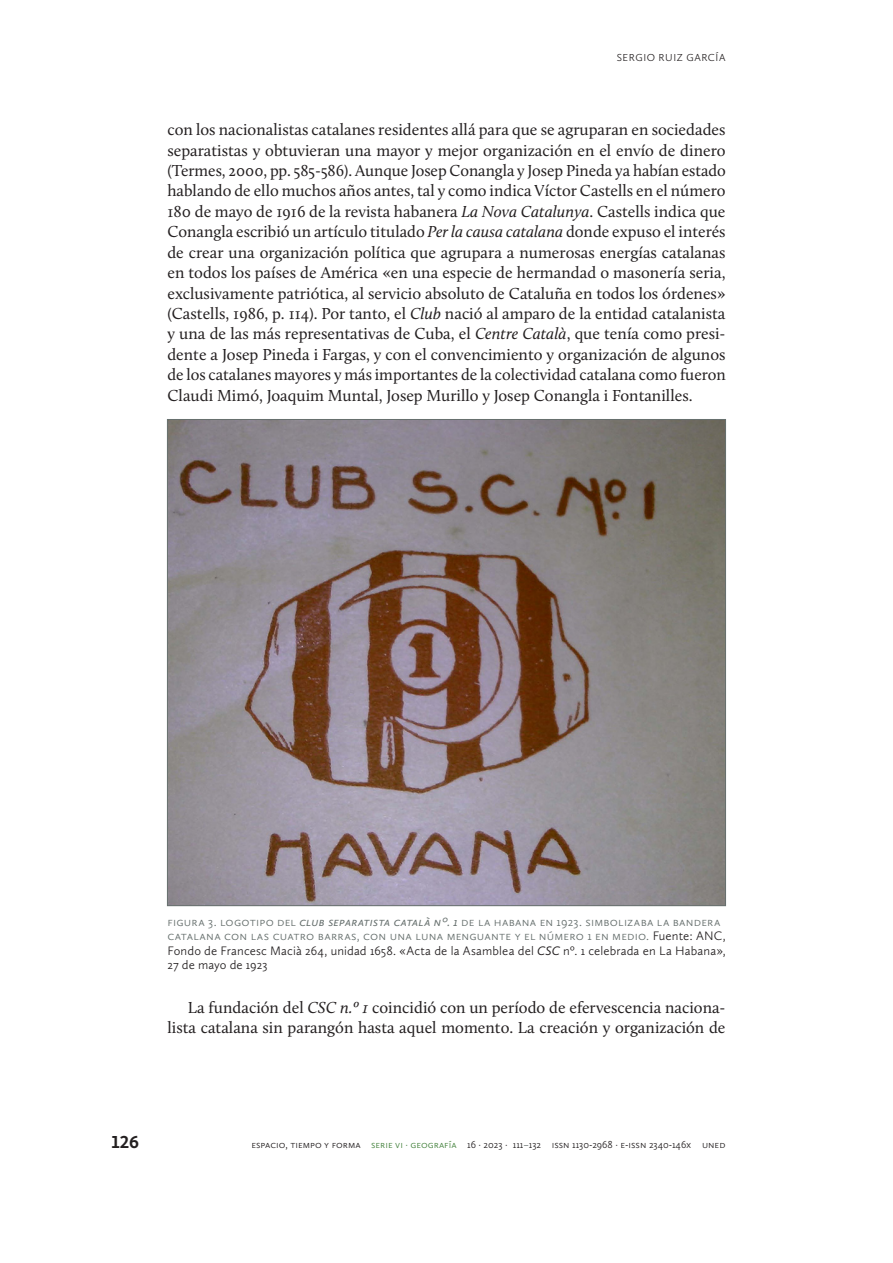
<style>
.page{position:relative;width:893px;height:1263px;background:#fff}
.page>*{position:absolute;margin:0;border:0;box-sizing:border-box;transform-origin:0 0}
.t1{font:700 18px "Calluna Sans";color:#231f20}
.Cuerpo{font:16.5px/20.4px "Calluna";color:#231f20;text-align:justify}
.Imagen_Pie{font:300 12.75px/14.2px "Calluna Sans";letter-spacing:.01em;color:#231f20;text-align:justify}
.Imagen_Pie-2{font:300 12.75px "Calluna Sans";letter-spacing:.02em;color:#67706e}
.Imagen_Pie-3{font:italic 12.75px "Calluna Sans";letter-spacing:.01em;color:#67706e}
.t2{font:300 10.5px "Calluna Sans";color:#231f20}
.t3{font:300 10.5px "Calluna Sans";color:#44823d}
.s1{font-style:italic}
.s2{font-weight:300;font-style:normal}
.s3{color:#67706e}
.s4{font-weight:400;font-style:italic}
.s5{color:#44823d}
.s6{font-weight:400;color:#67706e}
</style>
<div class="page">
<img style="left:169px;top:421px;width:555px;height:483px">
<p class="t2" style="left:617px;top:52px;width:20px">Sergio</p>
<p class="t2" style="left:659px;top:52px;width:44px">Ruiz Garc</p>
<p class="t2" style="left:716px;top:52px;width:8px">ía</p>
<p class="Cuerpo" style="left:167px;top:119px;width:560px">con los nacionalistas catalanes residentes allá para que se agruparan en sociedades separatistas y obtuvieran una mayor y mejor organización en el envío de dinero (Termes, 2000, pp. 585-586). Aunque Josep Conangla y Josep Pineda ya habían estado hablando de ello muchos años antes, tal y como indica Víctor Castells en el número 180 de mayo de 1916 de la revista habanera <span class="s1">La Nova Catalunya</span>. Castells indica que Conangla escribió un artículo titulado <span class="s1">Per la causa catalana</span> donde expuso el interés de crear una organización política que agrupara a numerosas energías catalanas en todos los países de América «en una especie de hermandad o masonería seria, exclusivamente patriótica, al servicio absoluto de Cataluña en todos los órdenes» (Castells, 1986, p. 114). Por tanto, el <span class="s1">Club</span> nació al amparo de la entidad catalanista y una de las más representativas de Cuba, el <span class="s1">Centre Català</span>, que tenía como presi&shy;dente a Josep Pineda i Fargas, y con el convencimiento y organización de algunos de los catalanes mayores y más importantes de la colectividad catalana como fueron Claudi Mimó, Joaquim Muntal, Josep Murillo y Josep Conangla i Fontanilles.</p>
<p class="Imagen_Pie-2" style="left:167px;top:914px;width:13px">Figura</p>
<p class="Imagen_Pie-2" style="left:208px;top:914px;width:20px">3. Logotipo</p>
<p class="Imagen_Pie-3" style="left:277px;top:914px;width:246px"><span class="s2">de l</span> Club Separatista Català nº. 1 <span class="s2">de La Habana</span></p>
<p class="Imagen_Pie-2" style="left:540px;top:914px;width:148px">en 1923. Sim bolizaba la bandera</p>
<p class="Imagen_Pie-2" style="left:167px;top:928px;width:8px">cata</p>
<p class="Imagen_Pie-2" style="left:193px;top:928px;width:14px">lana</p>
<p class="Imagen_Pie-2" style="left:224px;top:928px;width:9px">con</p>
<p class="Imagen_Pie-2" style="left:251px;top:928px;width:30px">las cuatro</p>
<p class="Imagen_Pie-2" style="left:318px;top:928px;width:14px">barras</p>
<p class="Imagen_Pie-2" style="left:357px;top:928px;width:15px">, con</p>
<p class="Imagen_Pie-2" style="left:390px;top:928px;width:8px">una</p>
<p class="Imagen_Pie-2" style="left:415px;top:928px;width:14px">luna</p>
<p class="Imagen_Pie-2" style="left:447px;top:928px;width:8px">menguante</p>
<p class="Imagen_Pie-2" style="left:515px;top:928px;width:48px">y el número</p>
<p class="Imagen_Pie-2" style="left:587px;top:928px;width:33px">1 en medio</p>
<p class="Imagen_Pie" style="left:167px;top:929px;width:560px;text-indent:479px"><span class="s3">.</span> Fuente: AN C, Fondo de Francesc M acià 264, unidad 1658. «Acta de la Asamblea del <span class="s4">CSC</span> nº. 1 celebrada en La Habana», 27 de mayo de 1923</p>
<p class="Cuerpo" style="left:167px;top:997px;width:560px;text-align:right">La fundación del <span class="s1">CSC n.º 1</span> coincidió con un período de efervescencia naciona&shy;lista catalana sin parangón hasta aquel momento. La creación y organización de</p>
<p class="t1" style="left:112px;top:1131px;width:29px">126</p>
<p class="t2" style="left:251px;top:1138px;width:130px">ESPACIO, TIEMPO Y FORMA <span class="s5">Serie</span></p>
<p class="t3" style="left:395px;top:1138px;width:28px">VI · Geograf</p>
<p class="t2" style="left:449px;top:1138px;width:185px"><span class="s5">ía</span> 16 · 2023 · 111<span class="s6">–</span>132 ISSN 1130-2968 · e-issn</p>
<p class="t2" style="left:649px;top:1138px;width:78px">2340-146x UNED</p>
</div>
